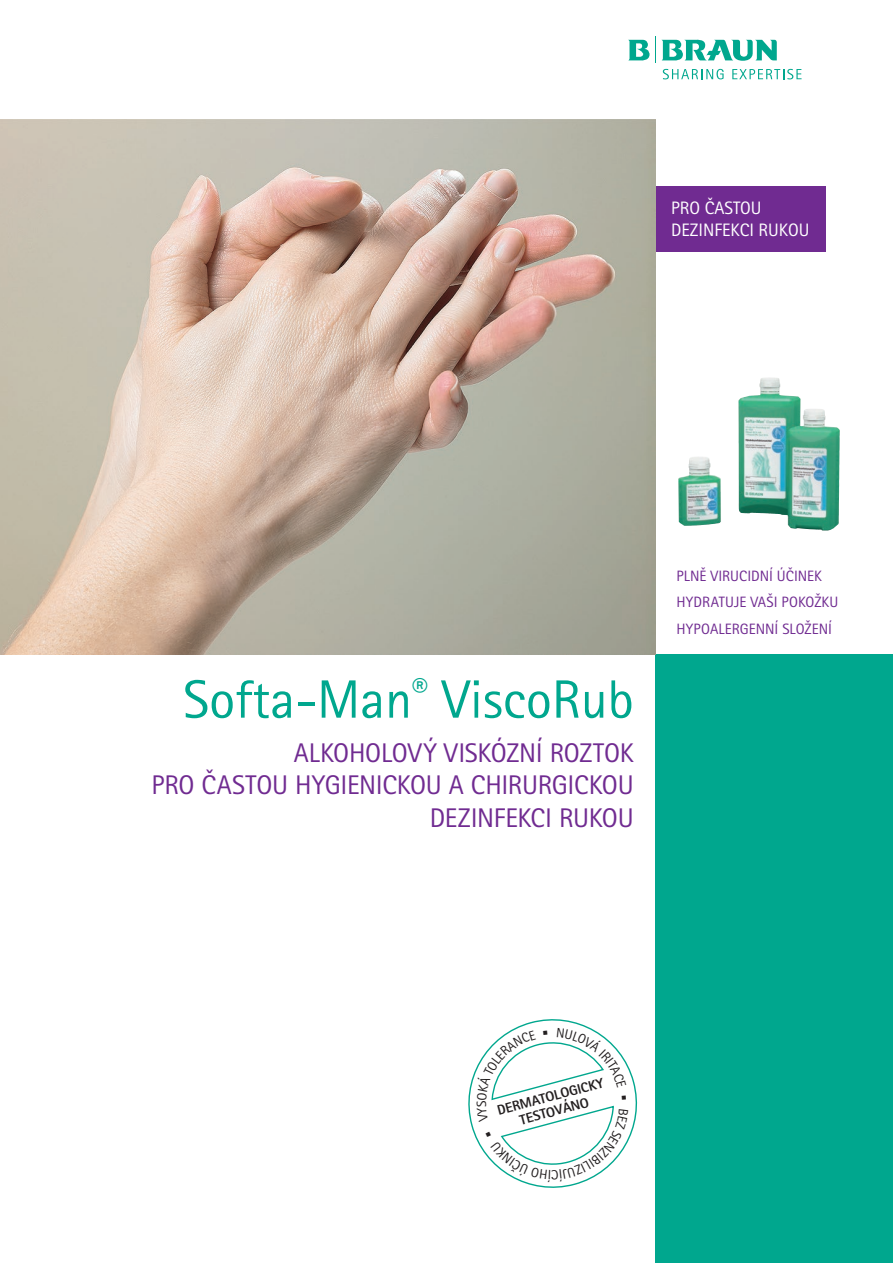
<style>
.page{position:relative;width:893px;height:1263px;background:#fff}
.page>*{position:absolute;margin:0;border:0;box-sizing:border-box;transform-origin:0 0}
.Headline{font:54px "Rotis Sans Serif Pro";color:#00a78e}
.Subline_Versal{font:27px/32.4px "Rotis Sans Serif Pro";letter-spacing:-.01em;color:#702b91;text-align:right}
.Text{font:18px/21.6px "Rotis Sans Serif Pro";color:#fff}
.Subline_Versal-2{font:15px "Rotis Sans Serif Pro";color:#702b91}
.t1{font:800 13.95px "Rotis Sans Serif Pro";color:#231f20}
.t2{font:13.5px "Rotis Sans Serif Pro";color:#231f20}
</style>
<div class="page">
<div style="left:655px;top:186px;width:170px;height:66px;background:#702b91"></div>
<svg style="left:663px;top:69px;width:61px;height:10px"></svg>
<svg style="left:732px;top:69px;width:69px;height:10px"></svg>
<svg style="left:628px;top:37px;width:149px;height:26px"></svg>
<div style="left:655px;top:655px;width:238px;height:608px;background:#00a78e"></div>
<img style="left:0;top:119px;width:655px;height:536px">
<img style="left:738px;top:378px;width:94px;height:152px">
<svg style="left:468px;top:1019px;width:170px;height:169px"></svg>
<p class="Text" style="left:671px;top:198px;width:140px">PRO ČASTOU<br>DEZINFEKCI RUKOU</p>
<p class="Headline" style="left:183px;top:667px;width:452px">Softa-Man<sup>®</sup> ViscoRub</p>
<p class="Subline_Versal" style="left:151px;top:737px;width:484px">ALKOHOLOVÝ VISKÓZNÍ ROZTOK<br>PRO ČASTOU HYGIENICKOU A CHIRURGICKOU<br>DEZINFEKCI RUKOU</p>
<p class="Subline_Versal-2" style="left:676px;top:567px;width:147px">PLNĚ VIRUCIDNÍ ÚČINEK</p>
<p class="Subline_Versal-2" style="left:676px;top:593px;width:164px">HYDRATUJE VAŠI POKOŽKU</p>
<p class="Subline_Versal-2" style="left:676px;top:620px;width:157px">HYPOALERGENNÍ SLOŽENÍ</p>
<p class="t2" style="left:474px;top:1107px;width:8px;rotate:-90deg">S</p>
<p class="t1" style="left:495px;top:1102px;width:111px;rotate:-15deg">DERMATOLOGICKY</p>
<p class="t1" style="left:518px;top:1112px;width:73px;rotate:-15deg">TESTOVÁNO</p>
</div>
